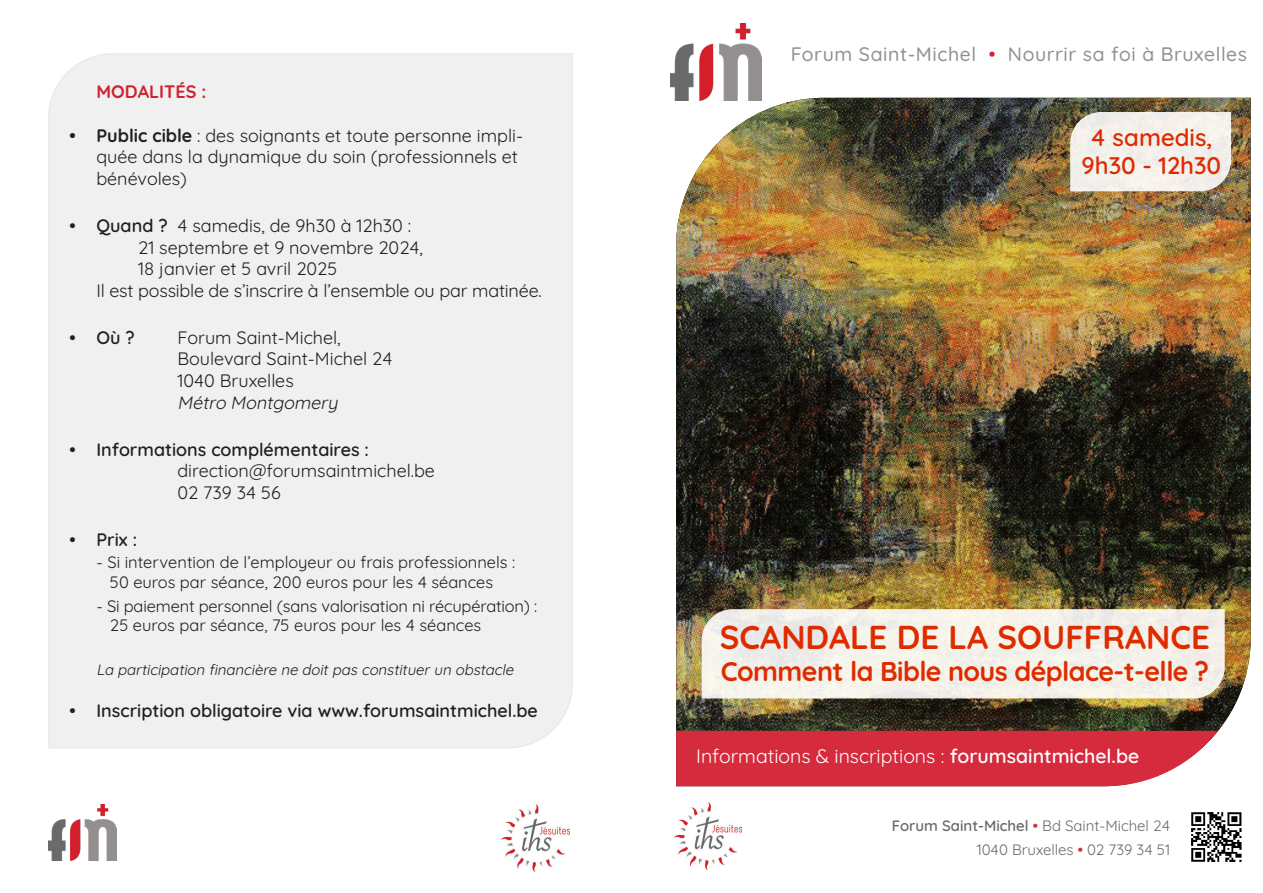
<style>
.page{position:relative;width:1263px;height:893px;background:#fff}
.page>*{position:absolute;margin:0;border:0;box-sizing:border-box;transform-origin:0 0}
.t1{font:700 33px "Quicksand";color:#df2b00}
.t2{font:700 27px "Quicksand";letter-spacing:-.02em;color:#df2b00}
.t3{font:600 24px/28.8px "Quicksand";color:#df2b00;text-align:center}
.t4{font:19.5px "Quicksand";color:#fff}
.t5{font:500 19.5px "Quicksand";letter-spacing:.03em;color:#948f8f}
.t6{font:18px/21.6px "Quicksand";color:#231f20}
.t7{font:600 18px "Quicksand";color:#231f20}
.t8{font:italic 18px "Quicksand";color:#231f20}
.t9{font:700 18px "Quicksand";color:#d02331}
.t10{font:16.5px/19.8px "Quicksand";color:#231f20;text-align:center}
.t11{font:15px/24px "Quicksand";color:#696a6b;text-align:right}
.t12{font:italic 15px "Quicksand";color:#231f20}
.s1{font-weight:700}
.s2{font-weight:600}
.s3{color:#d02331}
.s4{font-weight:600;color:#d52b3d}
</style>
<div class="page">
<img style="left:676px;top:98px;width:575px;height:633px">
<div style="left:676px;top:731px;width:542px;height:55px;background:#d52b3d"></div>
<img style="left:501px;top:804px;width:68px;height:67px">
<img style="left:49px;top:804px;width:67px;height:56px">
<svg style="left:702px;top:609px;width:523px;height:89px;background:#f1efe8"></svg>
<svg style="left:1070px;top:112px;width:161px;height:79px;background:#eeebe5"></svg>
<img style="left:670px;top:23px;width:91px;height:78px">
<img style="left:674px;top:803px;width:68px;height:67px">
<img style="left:1191px;top:812px;width:51px;height:50px">
<div style="left:48px;top:53px;width:525px;height:695px;background:#f0f0f0"></div>
<p class="t9" style="left:96px;top:77px;width:112px">MODALITÉS :</p>
<p class="t6" style="left:96px;top:123px;width:428px;text-indent:-27px"><span class="s1">• Public cible</span> : des soignants et toute personne impli&shy;quée dans la dynamique du soin (professionnels et bénévoles)</p>
<p class="t6" style="left:69px;top:213px;width:343px"><span class="s2">• Quand ?</span> 4 samedis, de 9h30 à 12h30 :</p>
<p class="t6" style="left:138px;top:234px;width:286px">21 septembre et 9 novembre 2024,</p>
<p class="t6" style="left:138px;top:256px;width:201px">18 janvier et 5 avril 2025</p>
<p class="t6" style="left:96px;top:278px;width:447px">Il est possible de s’inscrire à l’ensemble ou par matinée.</p>
<p class="t7" style="left:69px;top:324px;width:67px">• Où ?</p>
<p class="t6" style="left:177px;top:325px;width:216px">Forum Saint-Michel,<br>Boulevard Saint-Michel 24<br>1040 Bruxelles</p>
<p class="t8" style="left:177px;top:388px;width:166px">Métro Montgomery</p>
<p class="t7" style="left:69px;top:435px;width:301px">• Informations complémentaires :</p>
<p class="t6" style="left:177px;top:458px;width:259px">direction@forumsaintmichel.be<br>02 739 34 56</p>
<p class="t7" style="left:69px;top:526px;width:69px">• Prix :</p>
<p class="t10" style="left:96px;top:550px;width:420px">- Si intervention de l’employeur ou frais professionnels :<br>50 euros par séance, 200 euros pour les 4 séances</p>
<p class="t10" style="left:110px;top:594px;width:429px;text-align:left;text-indent:-14px">- Si paiement personnel (sans valorisation ni récupération) :<br>25 euros par séance, 75 euros pour les 4 séances</p>
<p class="t12" style="left:96px;top:658px;width:422px">La participation financière ne doitpas constituerun obstacle</p>
<p class="t7" style="left:69px;top:697px;width:470px">• Inscription obligatoire via www.forumsaintmichel.be</p>
<p class="t5" style="left:791px;top:39px;width:458px">Forum Saint-Michel <span class="s3">•</span> Nourrir sa foi à Bruxelles</p>
<h3 class="t3" style="left:1081px;top:120px;width:141px">4 samedis,<br>9h30 - 12h30</h3>
<h1 class="t1" style="left:720px;top:609px;width:492px">SCANDALE DE LA SOUFFRANCE</h1>
<h2 class="t2" style="left:721px;top:649px;width:490px">Comment la Bible nous déplace-t-elle ?</h2>
<p class="t4" style="left:696px;top:741px;width:445px">Informations &amp; inscriptions : <span class="s2">forumsaintmichel.be</span></p>
<p class="t11" style="left:892px;top:813px;width:280px"><span class="s2">Forum Saint-Michel</span> <span class="s4">•</span> Bd Saint-Michel 24<br>1040 Bruxelles <span class="s4">•</span> 02 739 34 51</p>
</div>
